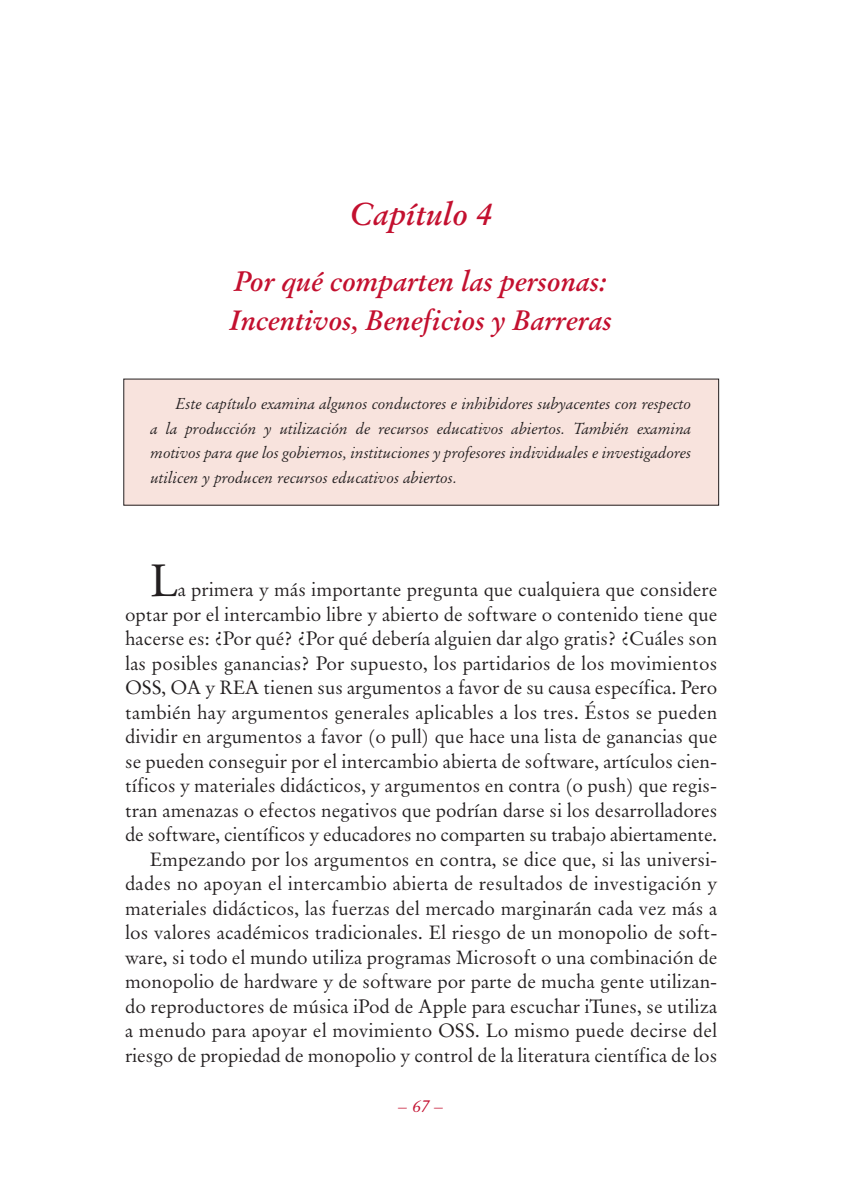
<style>
.page{position:relative;width:844px;height:1191px;background:#fff}
.page>*{position:absolute;margin:0;border:0;box-sizing:border-box;transform-origin:0 0}
.t1{font:45.5px "Original Garamond BT";color:#231f20}
.t2{font:italic 700 31.5px "Original Garamond BT";color:#c3102f}
.t3{font:italic 700 28px/38.5px "Original Garamond BT";color:#c3102f}
.t4{font:19.25px/24.5px "Original Garamond BT";color:#231f20;text-align:right}
.t5{font:italic 17.5px "Original Garamond BT";color:#c3102f}
.t6{font:italic 15.75px/24.5px "Original Garamond BT";color:#231f20;text-align:justify}
</style>
<div class="page">
<div style="left:124px;top:379px;width:594px;height:126px;background:#f8e3dd"></div>
<h2 class="t2" style="left:350px;top:200px;width:144px">Capítulo 4</h2>
<h3 class="t3" style="left:230px;top:265px;width:383px">Por qué comparten las personas:<br>Incentivos, Beneficios y Barreras</h3>
<p class="t6" style="left:151px;top:393px;width:542px;text-indent:25px">Este capítulo examina algunos conductores e inhibidores subyacentes con respecto a la producción y utilización de recursos educativos abiertos. También examina motivos para que los gobiernos, instituciones y profesores individuales e investigadores utilicen y producen recursos educativos abiertos.</p>
<h1 class="t1" style="left:150px;top:560px;width:29px">L</h1>
<p class="t4" style="left:125px;top:578px;width:593px">a primera y más importante pregunta que cualquiera que considere<br>optar por el intercambio libre y abierto de software o contenido tiene que hacerse es: ¿Por qué? ¿Por qué debería alguien dar algo gratis? ¿Cuáles son las posibles ganancias? Por supuesto, los partidarios de los movimientos OSS, OA y REA tienen sus argumentos a favor de su causa específica. Pero también hay argumentos generales aplicables a los tres. Éstos se pueden dividir en argumentos a favor (o pull) que hace una lista de ganancias que se pueden conseguir por el intercambio abierta de software, artículos cien&shy;tíficos y materiales didácticos, y argumentos en contra (o push) que regis&shy;tran amenazas o efectos negativos que podrían darse si los desarrolladores de software, científicos y educadores no comparten su trabajo abiertamente.<br>Empezando por los argumentos en contra, se dice que, si las universi&shy;dades no apoyan el intercambio abierta de resultados de investigación y materiales didácticos, las fuerzas del mercado marginarán cada vez más a los valores académicos tradicionales. El riesgo de un monopolio de soft&shy;ware, si todo el mundo utiliza programas Microsoft o una combinación de monopolio de hardware y de software por parte de mucha gente utilizan&shy;do reproductores de música iPod de Apple para escuchar iTunes, se utiliza a menudo para apoyar el movimiento OSS. Lo mismo puede decirse del riesgo de propiedad de monopolio y control de la literatura científica de los</p>
<p class="t5" style="left:399px;top:1098px;width:46px">– 67 –</p>
</div>
